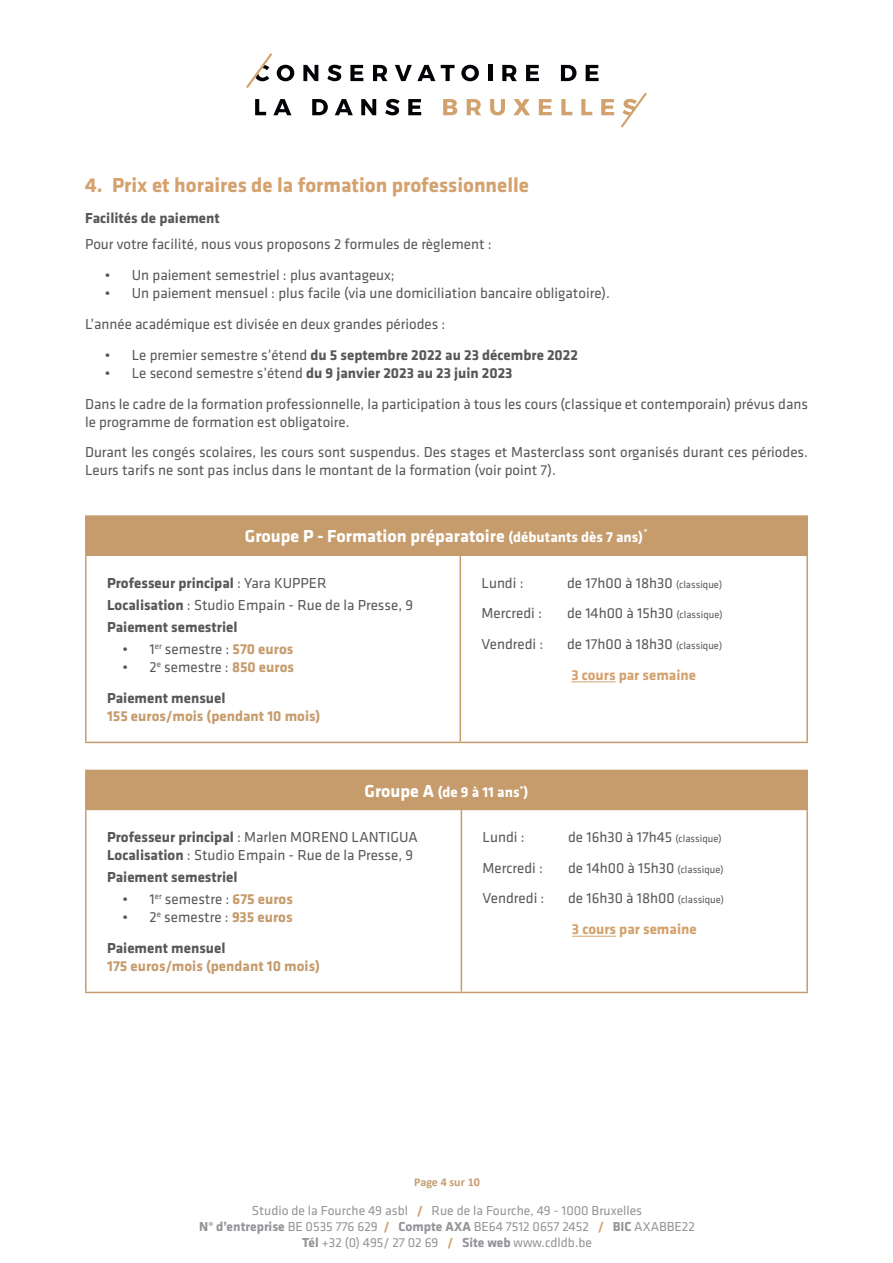
<style>
.page{position:relative;width:893px;height:1263px;background:#fff}
.page>*{position:absolute;margin:0;border:0;box-sizing:border-box;transform-origin:0 0}
.t1{font:700 21px "Klavika";color:#d4a26e}
.Texte_courant{font:700 18px "Klavika";color:#fff}
.Texte_courant-2{font:15px/18px "Klavika";color:#57585a}
.Texte_courant-3{font:700 15px "Klavika";color:#57585a}
.Texte_courant-4{font:700 15px "Klavika";color:#c69c6d}
.Texte_courant-5{font:700 15px "Klavika";color:#d4a26e}
.Texte_courant-6{font:700 15px "Klavika";color:#fff}
.t2{font:13.5px/16.2px "Klavika";color:#939598;text-align:center}
.t3{font:700 12px "Calibri";color:#c69c6d}
.s1{font-weight:400}
.s2{font-size:15px}
.s3{font-weight:700}
.s4{font-weight:700;color:#c69c6d}
.s5{font-size:10.5px}
.s6{font-size:18px}
.s7{font-weight:700;color:#d4a26e}
</style>
<div class="page">
<svg style="left:303px;top:65px;width:15px;height:16px"></svg>
<svg style="left:327px;top:65px;width:15px;height:16px"></svg>
<svg style="left:350px;top:65px;width:13px;height:16px"></svg>
<svg style="left:373px;top:65px;width:14px;height:16px"></svg>
<svg style="left:395px;top:65px;width:40px;height:16px"></svg>
<svg style="left:441px;top:65px;width:14px;height:16px"></svg>
<svg style="left:461px;top:65px;width:18px;height:16px"></svg>
<hr style="left:488px;top:65px;width:4px;height:16px;background:#010205">
<svg style="left:502px;top:65px;width:15px;height:16px"></svg>
<svg style="left:526px;top:65px;width:13px;height:16px"></svg>
<svg style="left:561px;top:65px;width:15px;height:16px"></svg>
<svg style="left:586px;top:65px;width:13px;height:16px"></svg>
<svg style="left:255px;top:99px;width:11px;height:16px"></svg>
<svg style="left:273px;top:99px;width:18px;height:16px"></svg>
<svg style="left:312px;top:99px;width:16px;height:16px"></svg>
<svg style="left:335px;top:99px;width:18px;height:16px"></svg>
<svg style="left:361px;top:99px;width:15px;height:16px"></svg>
<svg style="left:385px;top:99px;width:15px;height:16px"></svg>
<svg style="left:408px;top:99px;width:13px;height:16px"></svg>
<svg style="left:443px;top:99px;width:14px;height:16px"></svg>
<svg style="left:467px;top:99px;width:14px;height:16px"></svg>
<svg style="left:490px;top:99px;width:15px;height:16px"></svg>
<svg style="left:513px;top:99px;width:17px;height:16px"></svg>
<svg style="left:539px;top:99px;width:13px;height:16px"></svg>
<svg style="left:561px;top:99px;width:11px;height:16px"></svg>
<svg style="left:581px;top:99px;width:11px;height:16px"></svg>
<svg style="left:601px;top:99px;width:13px;height:16px"></svg>
<svg style="left:246px;top:53px;width:48px;height:35px"></svg>
<svg style="left:621px;top:93px;width:26px;height:35px"></svg>
<div style="left:86px;top:516px;width:721px;height:39px;background:#c69c6d"></div>
<hr style="left:85px;top:515px;width:375px;height:2px;background:#c69c6d">
<hr style="left:85px;top:517px;width:2px;height:37px;background:#c69c6d">
<hr style="left:460px;top:515px;width:348px;height:2px;background:#c69c6d">
<hr style="left:806px;top:517px;width:2px;height:37px;background:#c69c6d">
<hr style="left:85px;top:554px;width:375px;height:2px;background:#c69c6d">
<hr style="left:460px;top:554px;width:348px;height:2px;background:#c69c6d">
<hr style="left:85px;top:556px;width:2px;height:186px;background:#c69c6d">
<hr style="left:460px;top:556px;width:1px;height:186px;background:#c69c6d">
<hr style="left:806px;top:556px;width:2px;height:186px;background:#c69c6d">
<hr style="left:85px;top:742px;width:375px;height:1px;background:#c69c6d">
<hr style="left:460px;top:742px;width:348px;height:1px;background:#c69c6d">
<hr style="left:571px;top:682px;width:45px;height:1px;background:#d4a26e">
<div style="left:86px;top:770px;width:721px;height:39px;background:#c69c6d"></div>
<hr style="left:85px;top:770px;width:376px;height:1px;background:#c69c6d">
<hr style="left:85px;top:771px;width:2px;height:38px;background:#c69c6d">
<hr style="left:461px;top:770px;width:347px;height:1px;background:#c69c6d">
<hr style="left:806px;top:771px;width:2px;height:38px;background:#c69c6d">
<hr style="left:85px;top:809px;width:376px;height:1px;background:#c69c6d">
<hr style="left:461px;top:809px;width:347px;height:1px;background:#c69c6d">
<hr style="left:85px;top:810px;width:2px;height:182px;background:#c69c6d">
<hr style="left:461px;top:810px;width:1px;height:182px;background:#c69c6d">
<hr style="left:806px;top:810px;width:2px;height:182px;background:#c69c6d">
<hr style="left:85px;top:992px;width:376px;height:1px;background:#c69c6d">
<hr style="left:461px;top:992px;width:347px;height:1px;background:#c69c6d">
<hr style="left:572px;top:936px;width:44px;height:1px;background:#d4a26e">
<p class="t1" style="left:85px;top:174px;width:446px">4. Prix et horaires de la formation professionnelle</p>
<p class="Texte_courant-3" style="left:85px;top:210px;width:136px">Facilités de paiement</p>
<p class="Texte_courant-2" style="left:85px;top:236px;width:408px">Pour votre facilité, nous vous proposons 2 formules de règlement :</p>
<p class="Texte_courant-2" style="left:105px;top:267px;width:291px">• Un paiement semestriel : plus avantageux;</p>
<p class="Texte_courant-2" style="left:105px;top:285px;width:507px">• Un paiement mensuel : plus facile (via une domiciliation bancaire obligatoire).</p>
<p class="Texte_courant-2" style="left:85px;top:315px;width:362px">L’année académique est divisée en deux grandes périodes :</p>
<p class="Texte_courant-3" style="left:105px;top:347px;width:475px"><span class="s1">• Le premier semestre s’étend</span> du 5 septembre 2022 au 23 décembre 2022</p>
<p class="Texte_courant-3" style="left:105px;top:365px;width:409px"><span class="s1">• Le second semestre s’étend</span> du 9 janvier 2023 au 23 juin 2023</p>
<p class="Texte_courant-2" style="left:85px;top:395px;width:724px">Dans le cadre de la formation professionnelle, la participation à tous les cours (classique et contemporain) prévus dans le programme de formation est obligatoire.</p>
<p class="Texte_courant-2" style="left:85px;top:444px;width:724px">Durant les congés scolaires, les cours sont suspendus. Des stages et Masterclass sont organisés durant ces périodes.<br>Leurs tarifs ne sont pas inclus dans le montant de la formation (voir point 7).</p>
<p class="Texte_courant" style="left:245px;top:527px;width:405px">Groupe P - Formation préparatoire <span class="s2">(débutants dès 7 ans)</span><sup>*</sup></p>
<p class="Texte_courant-3" style="left:107px;top:574px;width:221px">Professeur principal <span class="s1">: Yara KUPPER</span></p>
<p class="Texte_courant-2" style="left:107px;top:596px;width:308px"><span class="s3">Localisation</span> : Studio Empain - Rue de la Presse, 9</p>
<p class="Texte_courant-3" style="left:107px;top:619px;width:132px">Paiement semestriel</p>
<p class="Texte_courant-2" style="left:123px;top:641px;width:172px">• 1<sup>er</sup> semestre : <span class="s4">570 euros</span></p>
<p class="Texte_courant-2" style="left:123px;top:659px;width:173px">• 2<sup>e</sup> semestre : <span class="s4">850 euros</span></p>
<p class="Texte_courant-3" style="left:107px;top:690px;width:120px">Paiement mensuel</p>
<p class="Texte_courant-4" style="left:107px;top:708px;width:215px">155 euros/mois (pendant 10 mois)</p>
<p class="Texte_courant-2" style="left:482px;top:574px;width:43px">Lundi :</p>
<p class="Texte_courant-2" style="left:567px;top:574px;width:157px">de 17h00 à 18h30 <span class="s5">(classique)</span></p>
<p class="Texte_courant-2" style="left:482px;top:605px;width:62px">Mercredi :</p>
<p class="Texte_courant-2" style="left:567px;top:605px;width:157px">de 14h00 à 15h30 <span class="s5">(classique)</span></p>
<p class="Texte_courant-2" style="left:482px;top:635px;width:63px">Vendredi :</p>
<p class="Texte_courant-2" style="left:567px;top:635px;width:157px">de 17h00 à 18h30 <span class="s5">(classique)</span></p>
<p class="Texte_courant-5" style="left:571px;top:667px;width:126px">3 cours par semaine</p>
<p class="Texte_courant-6" style="left:364px;top:783px;width:166px"><span class="s6">Groupe A</span> (de 9 à 11 ans<sup>*</sup>)</p>
<p class="Texte_courant-2" style="left:107px;top:828px;width:312px"><span class="s3">Professeur principal</span> : Marlen MORENO LANTIGUA<br><span class="s3">Localisation</span> : Studio Empain - Rue de la Presse, 9</p>
<p class="Texte_courant-3" style="left:107px;top:869px;width:132px">Paiement semestriel</p>
<p class="Texte_courant-2" style="left:123px;top:891px;width:172px">• 1<sup>er</sup> semestre : <span class="s4">675 euros</span></p>
<p class="Texte_courant-2" style="left:123px;top:909px;width:171px">• 2<sup>e</sup> semestre : <span class="s4">935 euros</span></p>
<p class="Texte_courant-3" style="left:107px;top:940px;width:120px">Paiement mensuel</p>
<p class="Texte_courant-4" style="left:107px;top:958px;width:214px">175 euros/mois (pendant 10 mois)</p>
<p class="Texte_courant-2" style="left:483px;top:828px;width:43px">Lundi :</p>
<p class="Texte_courant-2" style="left:568px;top:828px;width:155px">de 16h30 à 17h45 <span class="s5">(classique)</span></p>
<p class="Texte_courant-2" style="left:483px;top:859px;width:62px">Mercredi :</p>
<p class="Texte_courant-2" style="left:568px;top:859px;width:157px">de 14h00 à 15h30 <span class="s5">(classique)</span></p>
<p class="Texte_courant-2" style="left:483px;top:890px;width:63px">Vendredi :</p>
<p class="Texte_courant-2" style="left:568px;top:890px;width:157px">de 16h30 à 18h00 <span class="s5">(classique)</span></p>
<p class="Texte_courant-5" style="left:572px;top:921px;width:126px">3 cours par semaine</p>
<p class="t3" style="left:414px;top:1173px;width:67px">Page 4 sur 10</p>
<p class="t2" style="left:199px;top:1202px;width:497px">Studio de la Fourche 49 asbl <span class="s7">/</span> Rue de la Fourche, 49 - 1000 Bruxelles<br><span class="s3">N° d’entreprise</span> BE 0535 776 629 <span class="s7">/</span> <span class="s3">Compte AXA</span> BE64 7512 0657 2452 <span class="s7">/</span> <span class="s3">BIC</span> AXABBE22<br><span class="s3">Tél</span> +32 (0) 495/ 27 02 69 <span class="s7">/</span> <span class="s3">Site web</span> www.cdldb.be</p>
</div>
